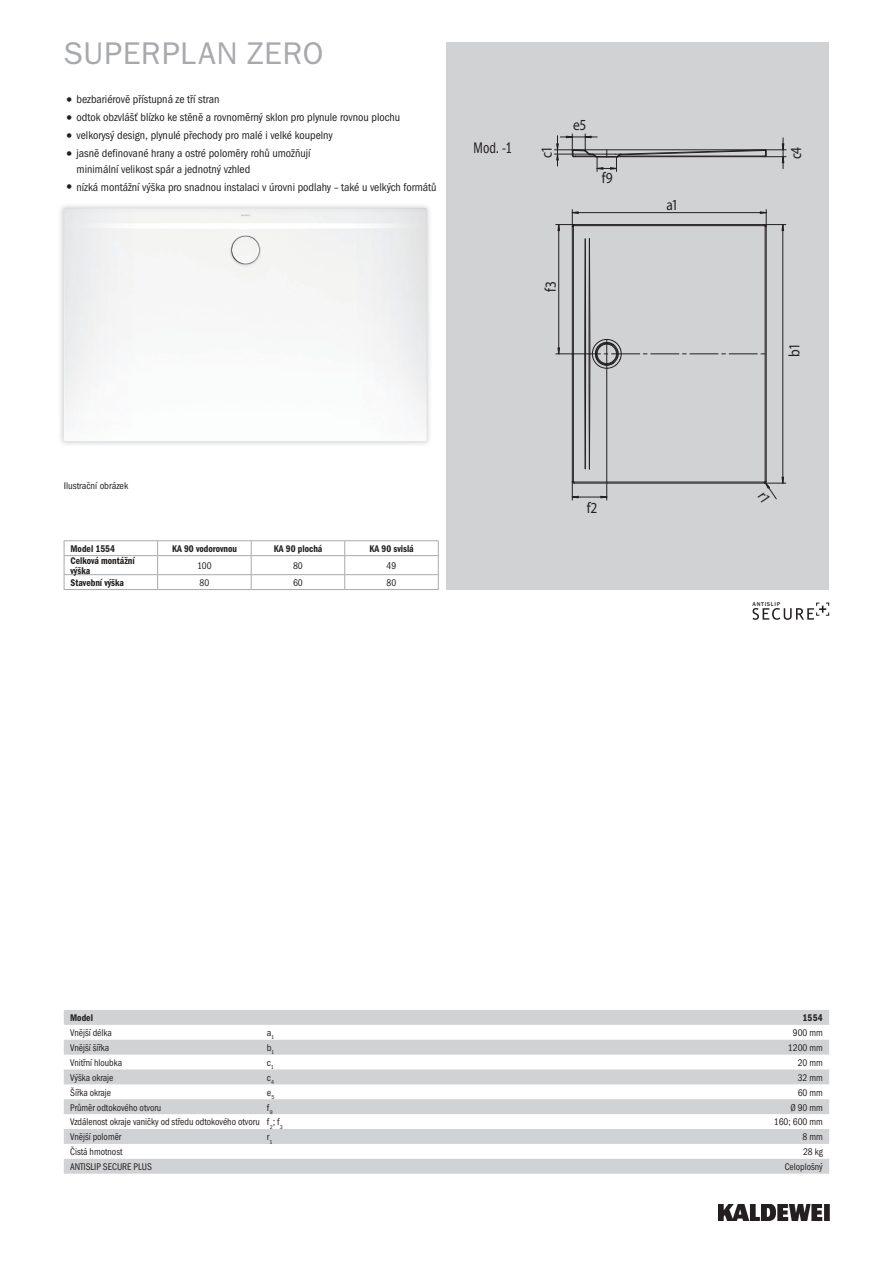
<style>
.page{position:relative;width:893px;height:1263px;background:#fff}
.page>*{position:absolute;margin:0;border:0;box-sizing:border-box;transform-origin:0 0}
.t1{font:31.5px "Franklin Gothic ITC";letter-spacing:.015em;color:#a8a9ad}
.t2{font:15.45px "Myriad Pro";letter-spacing:-.035em;color:#231f20;scale:.87 1}
.t3{font:15.45px "Franklin Gothic Cond ITC";color:#231f20;scale:.87 1}
.t4{font:11.25px/15.8px "Franklin Gothic Cond ITC";color:#231f20}
.t5{font:9.75px "Franklin Gothic Cond ITC";color:#231f20;scale:.95 1}
.t6{font:600 9.75px/10.8px "Franklin Gothic Cond ITC";color:#231f20;scale:.95 1}
.t7{font:9.75px "Franklin Gothic Cond ITC";color:#231f20}
.t8{font:500 5.7px "Franklin Gothic LT Com";letter-spacing:.12em;color:#231f20}
.s1{font-size:15.75px}
</style>
<div class="page">
<img style="left:719px;top:1204px;width:110px;height:16px">
<div style="left:446px;top:43px;width:383px;height:547px;background:#d1d2d4"></div>
<img style="left:60px;top:205px;width:370px;height:240px">
<img style="left:64px;top:208px;width:363px;height:233px">
<svg style="left:64px;top:1010px;width:765px;height:164px;fill:#d1d2d4"></svg>
<hr style="left:64px;top:540px;width:94px;height:1px;background:#a8a9ad">
<hr style="left:158px;top:540px;width:93px;height:1px;background:#a8a9ad">
<hr style="left:251px;top:540px;width:94px;height:1px;background:#a8a9ad">
<hr style="left:345px;top:540px;width:94px;height:1px;background:#a8a9ad">
<hr style="left:64px;top:555px;width:94px;height:1px;background:#a8a9ad">
<hr style="left:158px;top:555px;width:93px;height:1px;background:#a8a9ad">
<hr style="left:251px;top:555px;width:94px;height:1px;background:#a8a9ad">
<hr style="left:345px;top:555px;width:94px;height:1px;background:#a8a9ad">
<hr style="left:64px;top:574px;width:94px;height:1px;background:#a8a9ad">
<svg style="left:64px;top:541px;width:1px;height:48px"></svg>
<hr style="left:64px;top:589px;width:94px;height:1px;background:#a8a9ad">
<hr style="left:158px;top:574px;width:93px;height:1px;background:#a8a9ad">
<svg style="left:157px;top:541px;width:1px;height:48px"></svg>
<hr style="left:158px;top:589px;width:93px;height:1px;background:#a8a9ad">
<hr style="left:251px;top:574px;width:94px;height:1px;background:#a8a9ad">
<svg style="left:251px;top:541px;width:1px;height:48px"></svg>
<hr style="left:251px;top:589px;width:94px;height:1px;background:#a8a9ad">
<hr style="left:345px;top:574px;width:94px;height:1px;background:#a8a9ad">
<svg style="left:344px;top:541px;width:1px;height:48px"></svg>
<svg style="left:438px;top:541px;width:1px;height:48px"></svg>
<hr style="left:345px;top:589px;width:94px;height:1px;background:#a8a9ad">
<svg style="left:554px;top:133px;width:275px;height:487px"></svg>
<h1 class="t1" style="left:64px;top:34px;width:261px">SUPERPLAN ZERO</h1>
<p class="t4" style="left:64px;top:92px;width:157px"><span class="s1">•</span> bezbariérově přístupná ze tří stran</p>
<p class="t4" style="left:64px;top:110px;width:338px"><span class="s1">•</span> odtok obzvlášť blízko ke stěně a rovnoměrný sklon pro plynule rovnou plochu</p>
<p class="t4" style="left:64px;top:127px;width:271px"><span class="s1">•</span> velkorysý design, plynulé přechody pro malé i velké koupelny</p>
<p class="t4" style="left:77px;top:145px;width:236px;text-indent:-13px"><span class="s1">•</span> jasně definované hrany a ostré poloměry rohů umožňují minimální velikost spár a jednotný vzhled</p>
<p class="t4" style="left:64px;top:179px;width:374px"><span class="s1">•</span> nízká montážní výška pro snadnou instalaci v úrovni podlahy – také u velkých formátů</p>
<h2 class="t3" style="left:474px;top:139px;width:46px">Mod. -1</h2>
<h2 class="t2" style="left:537px;top:158px;width:15px;rotate:-90deg">c1</h2>
<h2 class="t2" style="left:573px;top:115px;width:17px">e5</h2>
<h2 class="t2" style="left:602px;top:168px;width:14px">f9</h2>
<h2 class="t2" style="left:541px;top:292px;width:14px;rotate:-90deg">f3</h2>
<h2 class="t2" style="left:666px;top:195px;width:15px">a1</h2>
<p class="t7" style="left:64px;top:480px;width:66px">Ilustrační obrázek</p>
<p class="t6" style="left:70px;top:543px;width:48px">Model 1554</p>
<p class="t6" style="left:172px;top:543px;width:70px">KA 90 vodorovnou</p>
<p class="t6" style="left:274px;top:543px;width:53px">KA 90 plochá</p>
<p class="t6" style="left:370px;top:543px;width:48px">KA 90 svislá</p>
<p class="t6" style="left:70px;top:555px;width:69px">Celková montážní výška</p>
<p class="t5" style="left:197px;top:560px;width:17px">100</p>
<p class="t5" style="left:293px;top:560px;width:12px">80</p>
<p class="t5" style="left:387px;top:560px;width:12px">49</p>
<p class="t6" style="left:70px;top:577px;width:58px">Stavební výška</p>
<p class="t5" style="left:200px;top:577px;width:12px">80</p>
<p class="t5" style="left:293px;top:577px;width:12px">60</p>
<p class="t5" style="left:387px;top:577px;width:12px">80</p>
<h2 class="t2" style="left:587px;top:498px;width:14px">f2</h2>
<h2 class="t2" style="left:787px;top:159px;width:16px;rotate:-90deg">c4</h2>
<h2 class="t2" style="left:785px;top:357px;width:17px;rotate:-90deg">b1</h2>
<p class="t8" style="left:753px;top:601px;width:29px">ANTISLIP</p>
<p class="t6" style="left:70px;top:1012px;width:26px">Model</p>
<p class="t6" style="left:802px;top:1012px;width:23px">1554</p>
<p class="t5" style="left:70px;top:1027px;width:45px">Vnější délka</p>
<p class="t7" style="left:267px;top:1027px;width:9px">a<sub>1</sub></p>
<p class="t5" style="left:793px;top:1027px;width:33px">900 mm</p>
<p class="t5" style="left:70px;top:1042px;width:43px">Vnější šířka</p>
<p class="t7" style="left:267px;top:1042px;width:9px">b<sub>1</sub></p>
<p class="t5" style="left:788px;top:1042px;width:38px">1200 mm</p>
<p class="t5" style="left:70px;top:1057px;width:56px">Vnitřní hloubka</p>
<p class="t7" style="left:267px;top:1057px;width:8px">c<sub>1</sub></p>
<p class="t5" style="left:798px;top:1057px;width:28px">20 mm</p>
<p class="t5" style="left:70px;top:1072px;width:47px">Výška okraje</p>
<p class="t7" style="left:267px;top:1072px;width:9px">c<sub>4</sub></p>
<p class="t5" style="left:798px;top:1072px;width:28px">32 mm</p>
<p class="t5" style="left:70px;top:1087px;width:45px">Šířka okraje</p>
<p class="t7" style="left:267px;top:1087px;width:9px">e<sub>5</sub></p>
<p class="t5" style="left:798px;top:1087px;width:28px">60 mm</p>
<p class="t5" style="left:70px;top:1101px;width:97px">Průměr odtokového otvoru</p>
<p class="t7" style="left:267px;top:1101px;width:7px">f<sub>9</sub></p>
<p class="t5" style="left:790px;top:1101px;width:36px">Ø 90 mm</p>
<p class="t5" style="left:70px;top:1116px;width:225px">Vzdálenost okraje vaničky od středu odtokového otvoru f<sub>2</sub>; f<sub>3</sub></p>
<p class="t5" style="left:774px;top:1116px;width:53px">160; 600 mm</p>
<p class="t5" style="left:70px;top:1131px;width:55px">Vnější poloměr</p>
<p class="t7" style="left:267px;top:1131px;width:7px">r<sub>1</sub></p>
<p class="t5" style="left:803px;top:1131px;width:23px">8 mm</p>
<p class="t5" style="left:70px;top:1146px;width:57px">Čistá hmotnost</p>
<p class="t5" style="left:803px;top:1146px;width:22px">28 kg</p>
<p class="t5" style="left:70px;top:1161px;width:88px">ANTISLIP SECURE PLUS</p>
<p class="t5" style="left:785px;top:1161px;width:42px">Celoplošný</p>
</div>
